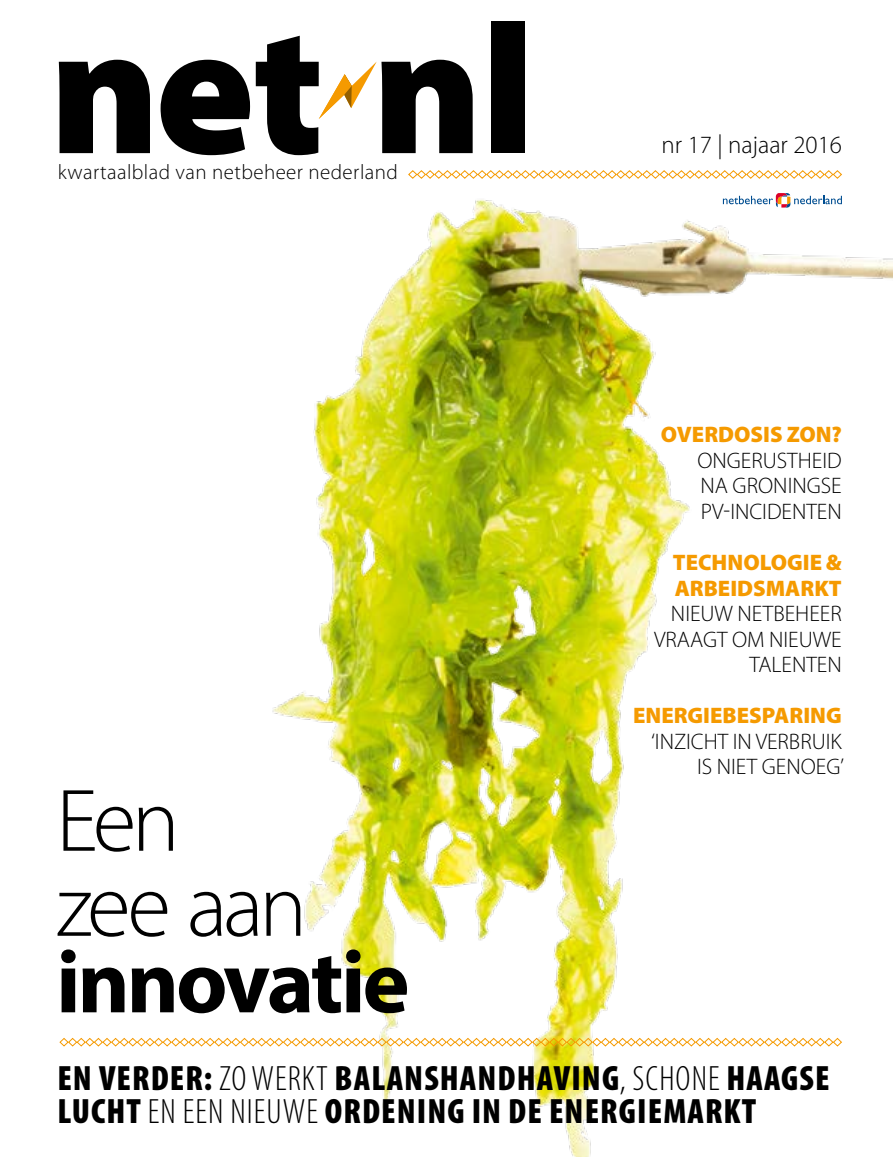
<style>
.page{position:relative;width:893px;height:1157px;background:#fff}
.page>*{position:absolute;margin:0;border:0;box-sizing:border-box;transform-origin:0 0}
.t1{font:900 185.7px "Myriad Pro";color:#000}
.t2{font:300 89.55px/85.1px "Myriad Pro";letter-spacing:-.05em;color:#000}
.t3{font:700 89.55px "Myriad Pro";letter-spacing:-.035em;color:#000}
.t4{font:900 condensed 35.25px/33.3px "Myriad Pro";letter-spacing:.03em;color:#000}
.t5{font:300 24.9px "Myriad Pro";color:#000}
.t6{font:300 22.5px/25.5px "Myriad Pro";color:#000;text-align:right}
.t7{font:900 22.5px/25.5px "Myriad Pro";color:#f59a00}
.t8{font:300 21px "Myriad Pro";letter-spacing:.02em;color:#000}
.s1{font-weight:300}
</style>
<div class="page">
<img style="left:272px;top:118px;width:621px;height:1039px">
<svg style="left:59px;top:1037px;width:783px;height:10px"></svg>
<svg style="left:408px;top:170px;width:434px;height:9px"></svg>
<svg style="left:319px;top:62px;width:58px;height:57px"></svg>
<svg style="left:723px;top:193px;width:119px;height:14px"></svg>
<h1 class="t1" style="left:49px;top:-34px;width:487px">net nl</h1>
<p class="t8" style="left:58px;top:159px;width:342px">kwartaalblad van netbeheer nederland</p>
<h2 class="t2" style="left:56px;top:777px;width:253px">Een zee aan</h2>
<h2 class="t3" style="left:56px;top:923px;width:355px">innovatie</h2>
<p class="t5" style="left:661px;top:130px;width:182px">nr 17 | najaar 2016</p>
<p class="t7" style="left:661px;top:421px;width:183px">OVERDOSIS ZON?</p>
<p class="t6" style="left:697px;top:447px;width:146px;text-align:justify">ONGERUSTHEID NA GRONINGSE PV-INCIDENTEN</p>
<p class="t7" style="left:673px;top:549px;width:171px">TECHNOLOGIE &amp;<br>ARBEIDSMARKT</p>
<p class="t6" style="left:654px;top:600px;width:189px">NIEUW NETBEHEER<br>VRAAGT OM NIEUWE<br>TALENTEN</p>
<p class="t7" style="left:633px;top:702px;width:210px">ENERGIEBESPARING</p>
<p class="t6" style="left:651px;top:728px;width:194px">‘INZICHT IN VERBRUIK<br>IS NIET GENOEG’</p>
<h3 class="t4" style="left:57px;top:1060px;width:774px">EN VERDER: <span class="s1">ZO WERKT</span> BALANSHANDHAVING<span class="s1">, SCHONE</span> HAAGSE<br>LUCHT <span class="s1">EN EEN NIEUWE</span> ORDENING IN DE ENERGIEMARKT</h3>
</div>
